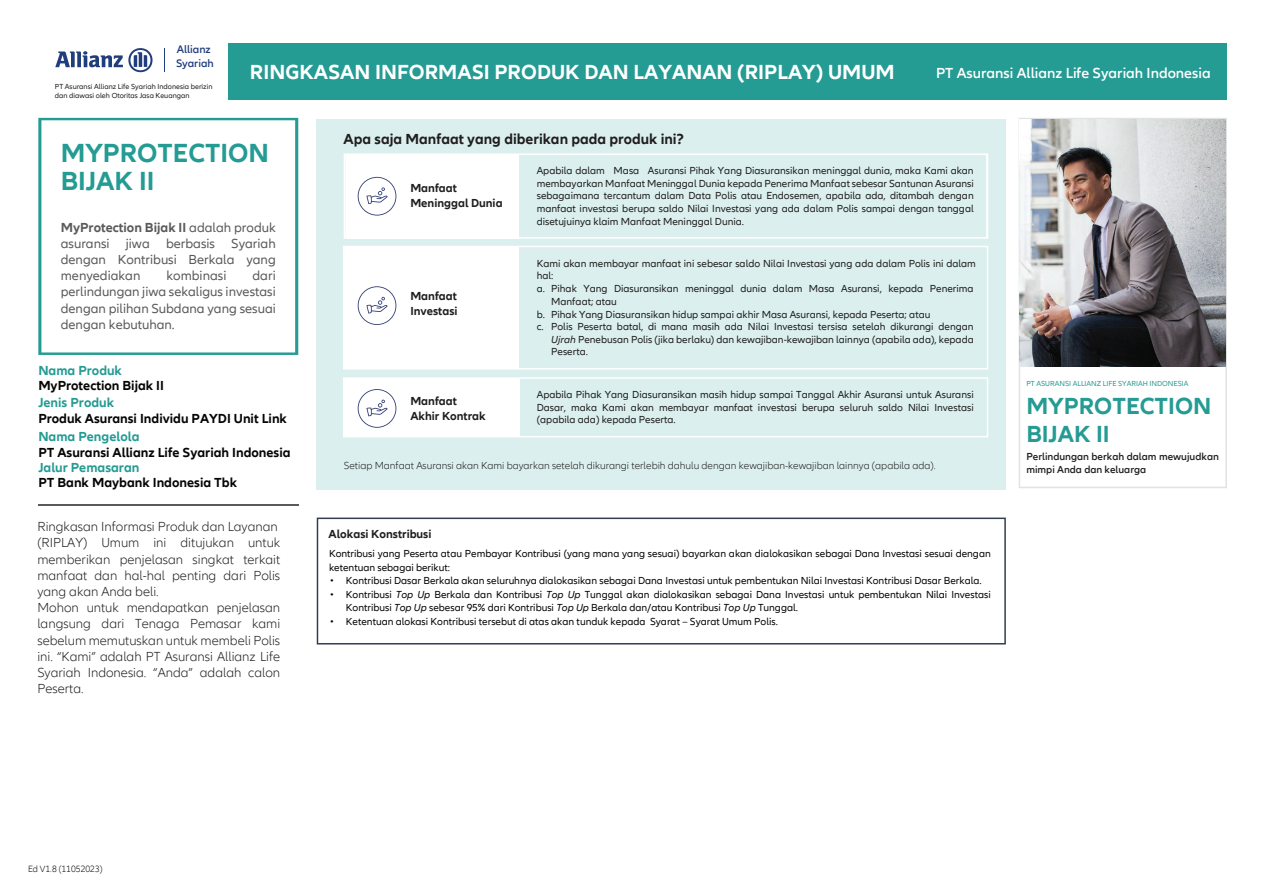
<style>
.page{position:relative;width:1263px;height:893px;background:#fff}
.page>*{position:absolute;margin:0;border:0;box-sizing:border-box;transform-origin:0 0}
.t1{font:700 27px/28.5px "Allianz Neo";color:#249b93}
.t2{font:700 24px/28.5px "Allianz Neo";color:#249b93}
.t3{font:700 21px "Allianz Neo";color:#fff}
.t4{font:700 15px "Allianz Neo";color:#201d1e}
.t5{font:600 15px "Allianz Neo";color:#fff}
.t6{font:300 13.5px/16.2px "Allianz Neo";color:#201d1e}
.t7{font:13.5px/16.2px "Allianz Neo";color:#595a5a;text-align:justify}
.t8{font:700 13.5px "Allianz Neo";color:#050504}
.t9{font:700 13.5px "Allianz Neo";color:#249b93}
.t10{font:700 12px/14.4px "Allianz Neo";color:#201d1e}
.t11{font:600 11.25px "Allianz Neo";color:#213e7c}
.t12{font:10.5px/12.6px "Allianz Neo";color:#201d1e}
.t13{font:10.5px/13.5px "Allianz Neo";color:#040504}
.t14{font:300 10.5px "Allianz Neo";color:#201d1e}
.t15{font:600 10.5px/12.6px "Allianz Neo";color:#201d1e}
.t16{font:300 9.3px "Allianz Neo";color:#040504;scale:.95 1}
.t17{font:7.5px/9px "Allianz Neo";color:#201d1e}
.t18{font:7.5px "Allianz Neo";color:#249b93}
.s1{font-weight:700}
.s2{font-style:italic}
</style>
<div class="page">
<div style="left:1019px;top:118px;width:208px;height:370px;border:2px solid #e1e2e2"></div>
<div style="left:316px;top:119px;width:689px;height:371px;background:#daefee"></div>
<svg style="left:38px;top:118px;width:260px;height:237px"></svg>
<img style="left:38px;top:504px;width:260px;height:2px">
<div style="left:346px;top:249px;width:172px;height:118px;background:#fff"></div>
<svg style="left:344px;top:153px;width:644px;height:86px"></svg>
<svg style="left:358px;top:177px;width:38px;height:39px"></svg>
<svg style="left:358px;top:286px;width:38px;height:39px"></svg>
<div style="left:317px;top:518px;width:689px;height:126px;border:2px solid #313e50"></div>
<div style="left:343px;top:246px;width:645px;height:124px;border:2px solid #fff"></div>
<div style="left:346px;top:380px;width:174px;height:54px;background:#fff"></div>
<svg style="left:358px;top:389px;width:38px;height:39px"></svg>
<div style="left:343px;top:377px;width:645px;height:60px;border:2px solid #fff"></div>
<div style="left:228px;top:43px;width:998px;height:56px;background:#249b93"></div>
<img style="left:1020px;top:119px;width:205px;height:248px">
<svg style="left:55px;top:48px;width:98px;height:24px"></svg>
<svg style="left:164px;top:48px;width:1px;height:24px"></svg>
<p class="t11" style="left:177px;top:43px;width:36px">Allianz</p>
<p class="t11" style="left:176px;top:57px;width:39px">Syariah</p>
<p class="t17" style="left:55px;top:82px;width:159px">PT Asuransi Allianz Life Syariah Indonesia berizin dan diawasi oleh Otoritas Jasa Keuangan</p>
<h3 class="t3" style="left:250px;top:60px;width:646px">RINGKASAN INFORMASI PRODUK DAN LAYANAN (RIPLAY) UMUM</h3>
<h3 class="t5" style="left:936px;top:64px;width:276px">PT Asuransi Allianz Life Syariah Indonesia</h3>
<h1 class="t1" style="left:61px;top:139px;width:210px">MYPROTECTION<br>BIJAK II</h1>
<p class="t7" style="left:61px;top:219px;width:216px"><span class="s1">MyProtection Bijak II</span> adalah produk asuransi jiwa berbasis Syariah dengan Kontribusi Berkala yang menyediakan</p>
<p class="t7" style="left:61px;top:268px;width:216px;text-indent:192px">dari perlindungan jiwa sekaligus investasi dengan pilihan Subdana yang sesuai dengan kebutuhan.</p>
<p class="t7" style="left:167px;top:268px;width:61px">kombinasi</p>
<p class="t9" style="left:38px;top:363px;width:85px">Nama Produk</p>
<p class="t9" style="left:38px;top:395px;width:77px">Jenis Produk</p>
<p class="t8" style="left:38px;top:378px;width:127px">MyProtection Bijak II</p>
<p class="t8" style="left:38px;top:410px;width:250px">Produk Asuransi Individu PAYDI Unit Link</p>
<p class="t9" style="left:38px;top:428px;width:103px">Nama Pengelola</p>
<p class="t8" style="left:38px;top:445px;width:254px">PT Asuransi Allianz Life Syariah Indonesia</p>
<p class="t9" style="left:38px;top:460px;width:103px">Jalur Pemasaran</p>
<p class="t8" style="left:38px;top:475px;width:200px">PT Bank Maybank Indonesia Tbk</p>
<p class="t6" style="left:37px;top:519px;width:244px">Ringkasan Informasi Produk dan Layanan (RIPLAY) Umum ini ditujukan untuk memberikan penjelasan singkat terkait manfaat dan hal-hal penting dari Polis yang akan Anda beli.<br>Mohon untuk mendapatkan penjelasan langsung dari Tenaga Pemasar kami sebelum memutuskan untuk membeli Polis ini. “Kami” adalah PT Asuransi Allianz Life Syariah Indonesia. “Anda” adalah calon Peserta.</p>
<h3 class="t4" style="left:344px;top:131px;width:342px">Apa saja Manfaat yang diberikan pada produk ini?</h3>
<p class="t12" style="left:537px;top:165px;width:438px;text-align:justify">Apabila dalam Masa Asuransi Pihak Yang Diasuransikan meninggal dunia, maka Kami akan membayarkan Manfaat Meninggal Dunia kepada Penerima Manfaat sebesar Santunan Asuransi sebagaimana tercantum dalam Data Polis atau Endosemen, apabila ada, ditambah dengan manfaat investasi berupa saldo Nilai Investasi yang ada dalam Polis sampai dengan tanggal disetujuinya klaim Manfaat Meninggal Dunia.</p>
<p class="t12" style="left:537px;top:257px;width:441px">Kami akan membayar manfaat ini sebesar saldo Nilai Investasi yang ada dalam Polis ini dalam hal:</p>
<p class="t12" style="left:551px;top:283px;width:424px">Pihak Yang Diasuransikan meninggal dunia dalam Masa Asuransi, kepada Penerima Manfaat; atau<br>Pihak Yang Diasuransikan hidup sampai akhir Masa Asuransi, kepada Peserta; atau<br>Polis Peserta batal, di mana masih ada Nilai Investasi tersisa setelah dikurangi dengan <span class="s2">Ujrah</span> Penebusan Polis (jika berlaku) dan kewajiban-kewajiban lainnya (apabila ada), kepada Peserta.</p>
<p class="t12" style="left:537px;top:389px;width:438px;text-align:justify">Apabila Pihak Yang Diasuransikan masih hidup sampai Tanggal Akhir Asuransi untuk Asuransi Dasar, maka Kami akan membayar manfaat investasi berupa seluruh saldo Nilai Investasi (apabila ada) kepada Peserta.</p>
<p class="t14" style="left:344px;top:460px;width:594px">Setiap Manfaat Asuransi akan Kami bayarkan setelah dikurangi terlebih dahulu dengan kewajiban-kewajiban lainnya (apabila ada).</p>
<p class="t15" style="left:1026px;top:451px;width:194px">Perlindungan berkah dalam mewujudkan mimpi Anda dan keluarga</p>
<p class="t10" style="left:410px;top:181px;width:94px">Manfaat<br>Meninggal Dunia</p>
<p class="t12" style="left:537px;top:283px;width:10px">a.</p>
<p class="t12" style="left:537px;top:308px;width:10px">b. c.</p>
<p class="t10" style="left:410px;top:289px;width:49px">Manfaat<br>Investasi</p>
<p class="t18" style="left:1026px;top:379px;width:164px">PT ASURANSI ALLIANZ LIFE SYARIAH INDONESIA</p>
<p class="t10" style="left:410px;top:394px;width:77px">Manfaat<br>Akhir Kontrak</p>
<h2 class="t2" style="left:1026px;top:392px;width:187px">MYPROTECTION<br>BIJAK II</h2>
<p class="t10" style="left:329px;top:527px;width:104px">Alokasi Konstribusi</p>
<p class="t13" style="left:329px;top:547px;width:663px">Kontribusi yang Peserta atau Pembayar Kontribusi (yang mana yang sesuai) bayarkan akan dialokasikan sebagai Dana Investasi sesuai dengan ketentuan sebagai berikut:</p>
<p class="t13" style="left:346px;top:574px;width:646px">Kontribusi Dasar Berkala akan seluruhnya dialokasikan sebagai Dana Investasi untuk pembentukan Nilai Investasi Kontribusi Dasar Berkala.<br>Kontribusi <span class="s2">Top Up</span> Berkala dan Kontribusi <span class="s2">Top Up</span> Tunggal akan dialokasikan sebagai Dana Investasi untuk pembentukan Nilai Investasi Kontribusi <span class="s2">Top Up</span> sebesar 95% dari Kontribusi <span class="s2">Top Up</span> Berkala dan/atau Kontribusi <span class="s2">Top Up</span> Tunggal.<br>Ketentuan alokasi Kontribusi tersebut di atas akan tunduk kepada Syarat – Syarat Umum Polis.</p>
<p class="t13" style="left:330px;top:574px;width:6px">• •</p>
<p class="t13" style="left:330px;top:615px;width:6px">•</p>
<p class="t16" style="left:28px;top:863px;width:80px">Ed V1.8 (11052023)</p>
<p class="t16" style="left:52px;top:863px;width:32px">5 09 2</p>
<p class="t16" style="left:52px;top:863px;width:32px">6 23 3</p>
<p class="t16" style="left:52px;top:863px;width:7px">7</p>
</div>
